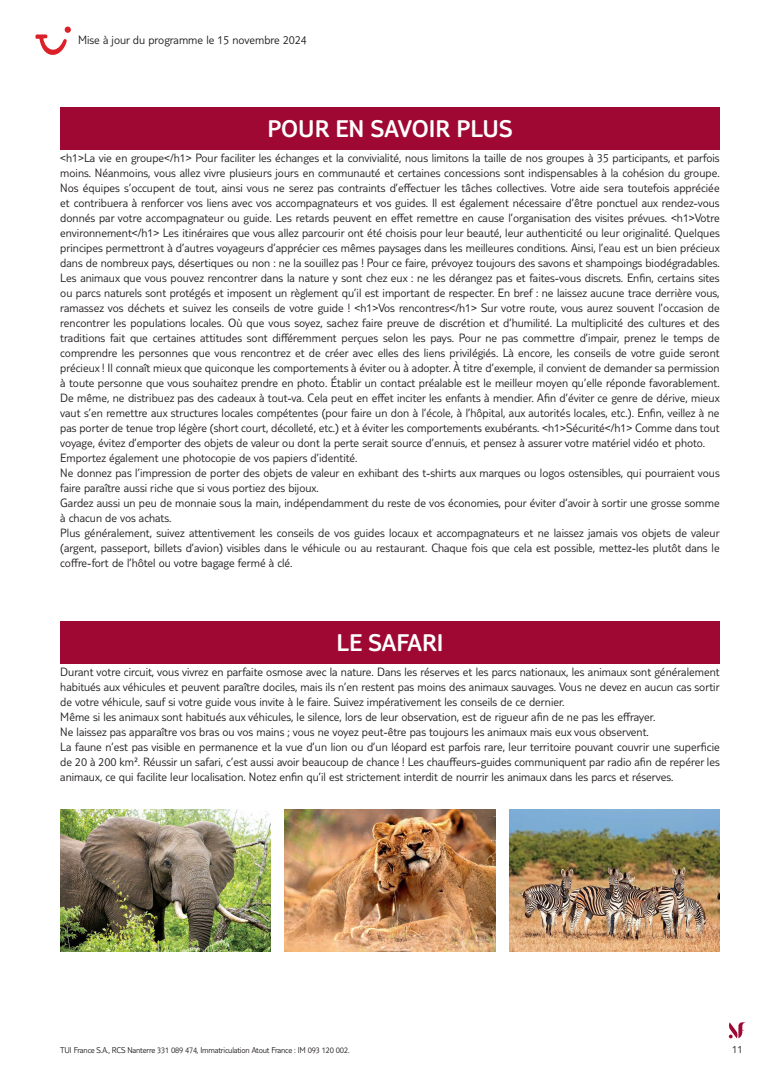
<style>
.page{position:relative;width:780px;height:1088px;background:#fff}
.page>*{position:absolute;margin:0;border:0;box-sizing:border-box;transform-origin:0 0}
.t1{font:300 25px "TUI Type";color:#fff}
.t2{font:300 12.5px/15px "TUI Type";color:#231f20}
.t3{font:300 11.25px "TUI Type";color:#231f20}
.t4{font:300 8.75px "TUI Type";letter-spacing:-.02em;color:#231f20}
</style>
<div class="page">
<svg style="left:728px;top:1022px;width:18px;height:16px"></svg>
<div style="left:60px;top:108px;width:659px;height:42px;background:#9e0832"></div>
<div style="left:60px;top:621px;width:659px;height:43px;background:#9e0832"></div>
<img style="left:60px;top:810px;width:210px;height:141px">
<img style="left:285px;top:810px;width:210px;height:141px">
<img style="left:509px;top:810px;width:210px;height:141px">
<svg style="left:35px;top:27px;width:36px;height:28px"></svg>
<p class="t2" style="left:78px;top:32px;width:230px">Mise à jour du programme le 15 novembre 2024</p>
<h1 class="t1" style="left:267px;top:115px;width:247px">POUR EN SAVOIR PLUS</h1>
<p class="t2" style="left:60px;top:150px;width:661px">&lt;h1&gt;La vie en groupe&lt;/h1&gt; Pour faciliter les échanges et la convivialité, nous limitons la taille de nos groupes à 35 participants, et parfois moins. Néanmoins, vous allez vivre plusieurs jours en communauté et certaines concessions sont indispensables à la cohésion du groupe.<br>Nos équipes s’occupent de tout, ainsi vous ne serez pas contraints d’effectuer les tâches collectives. Votre aide sera toutefois appréciée et contribuera à renforcer vos liens avec vos accompagnateurs et vos guides. Il est également nécessaire d’être ponctuel aux rendez-vous donnés par votre accompagnateur ou guide. Les retards peuvent en effet remettre en cause l’organisation des visites prévues. &lt;h1&gt;Votre environnement&lt;/h1&gt; Les itinéraires que vous allez parcourir ont été choisis pour leur beauté, leur authenticité ou leur originalité. Quelques principes permettront à d’autres voyageurs d’apprécier ces mêmes paysages dans les meilleures conditions. Ainsi, l’eau est un bien précieux dans de nombreux pays, désertiques ou non : ne la souillez pas ! Pour ce faire, prévoyez toujours des savons et shampoings biodégradables.<br>Les animaux que vous pouvez rencontrer dans la nature y sont chez eux : ne les dérangez pas et faites-vous discrets. Enfin, certains sites ou parcs naturels sont protégés et imposent un règlement qu’il est important de respecter. En bref : ne laissez aucune trace derrière vous, ramassez vos déchets et suivez les conseils de votre guide ! &lt;h1&gt;Vos rencontres&lt;/h1&gt; Sur votre route, vous aurez souvent l’occasion de rencontrer les populations locales. Où que vous soyez, sachez faire preuve de discrétion et d’humilité. La multiplicité des cultures et des traditions fait que certaines attitudes sont différemment perçues selon les pays. Pour ne pas commettre d’impair, prenez le temps de comprendre les personnes que vous rencontrez et de créer avec elles des liens privilégiés. Là encore, les conseils de votre guide seront précieux ! Il connaît mieux que quiconque les comportements à éviter ou à adopter. À titre d’exemple, il convient de demander sa permission à toute personne que vous souhaitez prendre en photo. Établir un contact préalable est le meilleur moyen qu’elle réponde favorablement.<br>De même, ne distribuez pas des cadeaux à tout-va. Cela peut en effet inciter les enfants à mendier. Afin d’éviter ce genre de dérive, mieux vaut s’en remettre aux structures locales compétentes (pour faire un don à l’école, à l’hôpital, aux autorités locales, etc.). Enfin, veillez à ne pas porter de tenue trop légère (short court, décolleté, etc.) et à éviter les comportements exubérants. &lt;h1&gt;Sécurité&lt;/h1&gt; Comme dans tout voyage, évitez d’emporter des objets de valeur ou dont la perte serait source d’ennuis, et pensez à assurer votre matériel vidéo et photo.<br>Emportez également une photocopie de vos papiers d’identité.<br>Ne donnez pas l’impression de porter des objets de valeur en exhibant des t-shirts aux marques ou logos ostensibles, qui pourraient vous faire paraître aussi riche que si vous portiez des bijoux.<br>Gardez aussi un peu de monnaie sous la main, indépendamment du reste de vos économies, pour éviter d’avoir à sortir une grosse somme à chacun de vos achats.<br>Plus généralement, suivez attentivement les conseils de vos guides locaux et accompagnateurs et ne laissez jamais vos objets de valeur (argent, passeport, billets d’avion) visibles dans le véhicule ou au restaurant. Chaque fois que cela est possible, mettez-les plutôt dans le coffre-fort de l’hôtel ou votre bagage fermé à clé.</p>
<h1 class="t1" style="left:336px;top:628px;width:108px">LE SAFARI</h1>
<p class="t2" style="left:60px;top:664px;width:661px">Durant votre circuit, vous vivrez en parfaite osmose avec la nature. Dans les réserves et les parcs nationaux, les animaux sont généralement habitués aux véhicules et peuvent paraître dociles, mais ils n’en restent pas moins des animaux sauvages. Vous ne devez en aucun cas sortir de votre véhicule, sauf si votre guide vous invite à le faire. Suivez impérativement les conseils de ce dernier.<br>Même si les animaux sont habitués aux véhicules, le silence, lors de leur observation, est de rigueur afin de ne pas les effrayer.<br>Ne laissez pas apparaître vos bras ou vos mains ; vous ne voyez peut-être pas toujours les animaux mais eux vous observent.<br>La faune n’est pas visible en permanence et la vue d’un lion ou d’un léopard est parfois rare, leur territoire pouvant couvrir une superficie de 20 à 200 km². Réussir un safari, c’est aussi avoir beaucoup de chance ! Les chauffeurs-guides communiquent par radio afin de repérer les animaux, ce qui facilite leur localisation. Notez enfin qu’il est strictement interdit de nourrir les animaux dans les parcs et réserves.</p>
<p class="t4" style="left:60px;top:1045px;width:291px">TUI France S.A., RCS Nanterre 331 089 474, Immatriculation Atout France : IM 093 120 002.</p>
<p class="t3" style="left:732px;top:1042px;width:12px">11</p>
</div>
